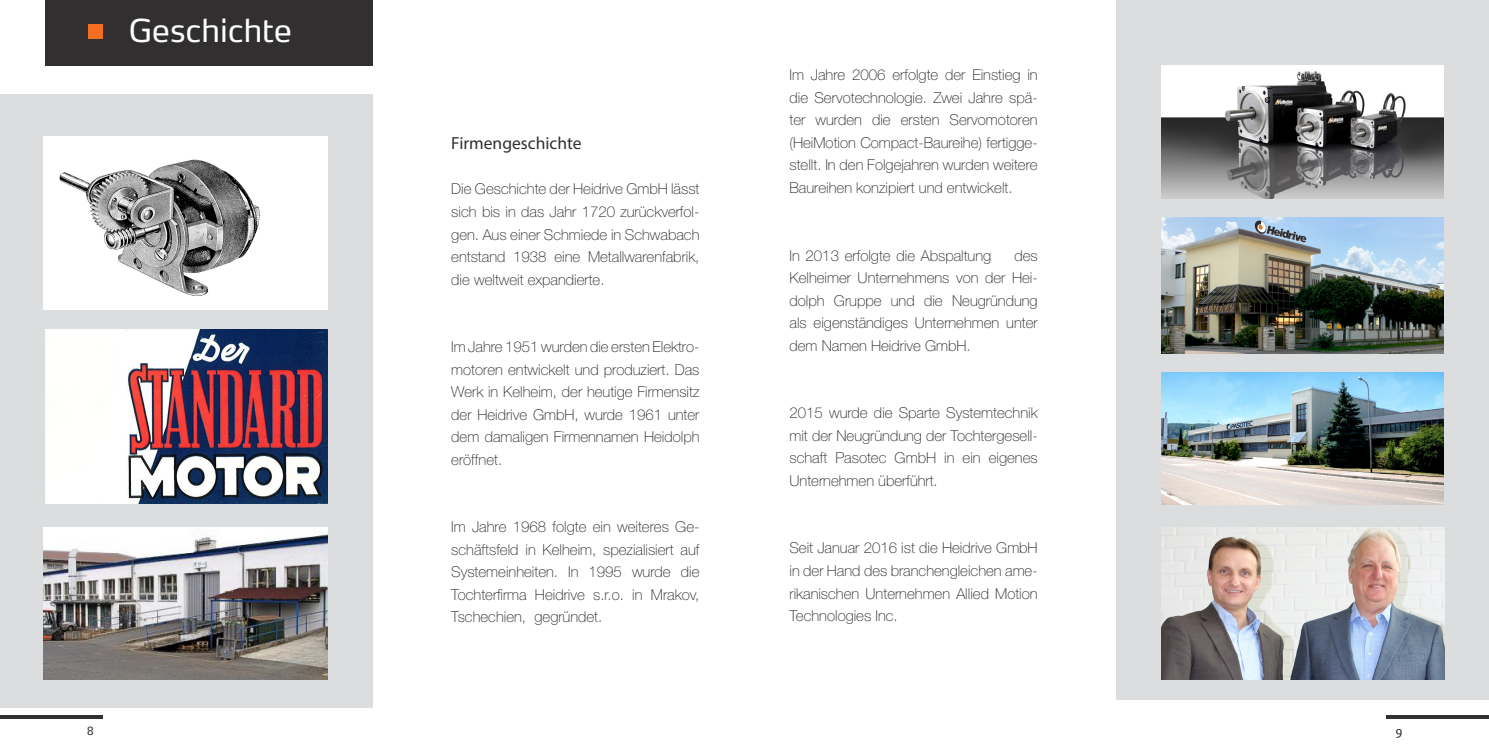
<style>
.page{position:relative;width:1489px;height:745px;background:#fff}
.page>*{position:absolute;margin:0;border:0;box-sizing:border-box;transform-origin:0 0}
.t1{font:31.25px "Max OT";color:#fff}
.t2{font:17.5px "Myriad Pro";color:#312f30}
.t3{font:100 15px/22.5px "Helvetica Neue LT Pro";color:#231f20;text-align:justify}
.t4{font:11.25px "Max OT";color:#312f30}
.t5{font:11.25px "Max OT";color:#231f20}
</style>
<div class="page">
<svg style="left:0;top:715px;width:103px;height:3px"></svg>
<svg style="left:1386px;top:715px;width:102px;height:3px"></svg>
<div style="left:45px;top:0;width:327px;height:66px;background:#312f30"></div>
<div style="left:0;top:94px;width:372px;height:613px;background:#dcdddf"></div>
<img style="left:45px;top:330px;width:283px;height:173px">
<img style="left:43px;top:136px;width:285px;height:174px">
<img style="left:43px;top:527px;width:285px;height:151px">
<div style="left:88px;top:25px;width:14px;height:14px;background:#f36e21"></div>
<div style="left:1116px;top:0;width:372px;height:699px;background:#dcdddf"></div>
<img style="left:1161px;top:66px;width:282px;height:132px">
<img style="left:1161px;top:217px;width:282px;height:136px">
<img style="left:1161px;top:372px;width:282px;height:132px">
<img style="left:1161px;top:527px;width:282px;height:151px">
<h1 class="t1" style="left:129px;top:11px;width:165px">Geschichte</h1>
<p class="t2" style="left:451px;top:132px;width:132px">Firmengeschichte</p>
<p class="t3" style="left:451px;top:177px;width:250px">Die Geschichte der Heidrive GmbH lässt sich bis in das Jahr 1720 zurückverfol&shy;gen. Aus einer Schmiede in Schwabach entstand 1938 eine Metallwarenfabrik, die weltweit expandierte.</p>
<p class="t3" style="left:451px;top:335px;width:250px">Im Jahre 1951 wurden die ersten Elektro&shy;motoren entwickelt und produziert. Das Werk in Kelheim, der heutige Firmensitz der Heidrive GmbH, wurde 1961 unter dem damaligen Firmennamen Heidolph eröffnet.</p>
<p class="t3" style="left:451px;top:515px;width:250px">Im Jahre 1968 folgte ein weiteres Ge&shy;schäftsfeld in Kelheim, spezialisiert auf Systemeinheiten. In 1995 wurde die Tochterfirma Heidrive s.r.o. in Mrakov, Tschechien, gegründet.</p>
<p class="t3" style="left:789px;top:64px;width:250px">Im Jahre 2006 erfolgte der Einstieg in die Servotechnologie. Zwei Jahre spä&shy;ter wurden die ersten Servomotoren (HeiMotion Compact-Baureihe) fertigge&shy;stellt. In den Folgejahren wurden weitere Baureihen konzipiert und entwickelt.</p>
<p class="t3" style="left:789px;top:244px;width:203px">In 2013 erfolgte die Abspaltung</p>
<p class="t3" style="left:789px;top:244px;width:250px;text-indent:225px">des Kelheimer Unternehmens von der Hei&shy;dolph Gruppe und die Neugründung als eigenständiges Unternehmen unter dem Namen Heidrive GmbH.</p>
<p class="t3" style="left:789px;top:401px;width:250px">2015 wurde die Sparte Systemtechnik mit der Neugründung der Tochtergesell&shy;schaft Pasotec GmbH in ein eigenes Unternehmen überführt.</p>
<p class="t3" style="left:789px;top:536px;width:250px">Seit Januar 2016 ist die Heidrive GmbH in der Hand des branchengleichen ame&shy;rikanischen Unternehmen Allied Motion Technologies Inc.</p>
<p class="t4" style="left:87px;top:722px;width:8px">8</p>
<p class="t5" style="left:1395px;top:722px;width:8px">9</p>
</div>
